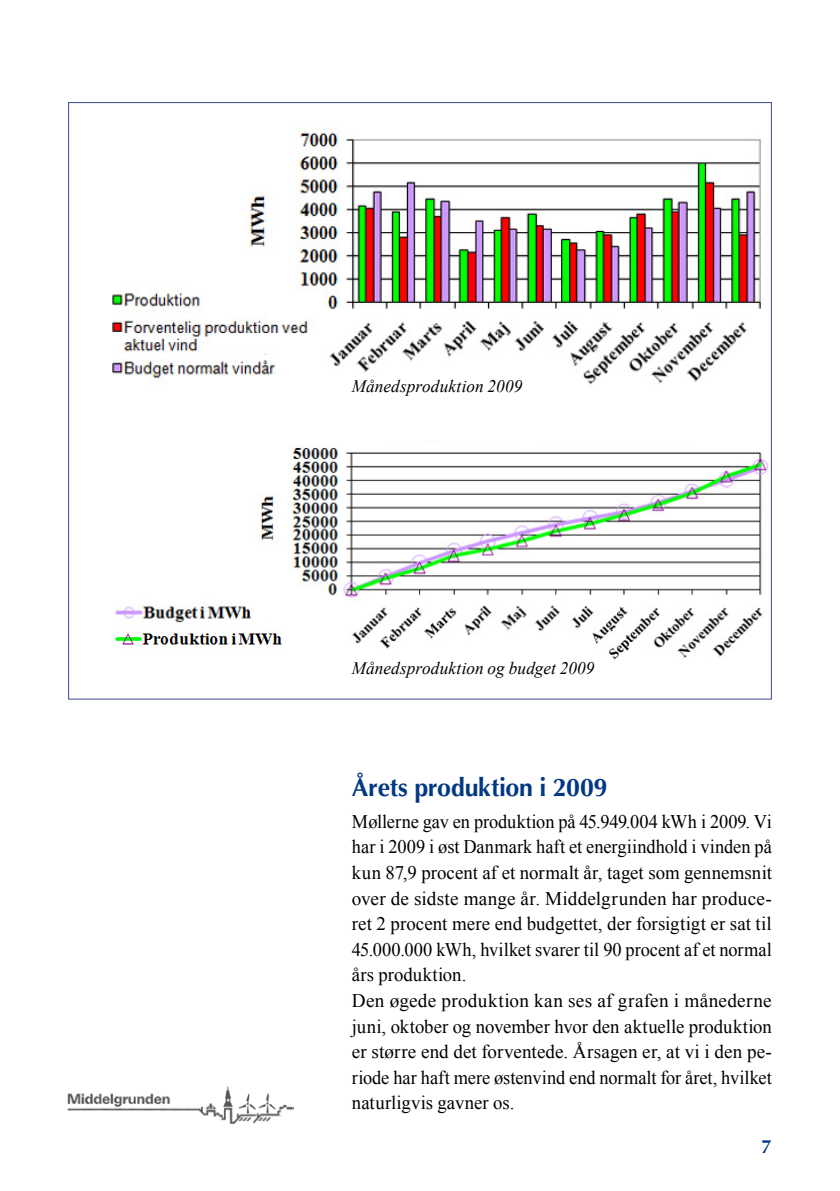
<style>
.page{position:relative;width:840px;height:1191px;background:#fff}
.page>*{position:absolute;margin:0;border:0;box-sizing:border-box;transform-origin:0 0}
.t1{font:700 25.6px "Optima";letter-spacing:-.01em;color:#003882}
.t2{font:19.2px/25.6px "Times New Roman";color:#000;scale:.95 1}
.t3{font:700 19.2px "Optima";color:#003882}
.t4{font:italic 17.6px "Times New Roman";letter-spacing:.005em;color:#000}
</style>
<div class="page">
<img style="left:249px;top:123px;width:523px;height:266px">
<img style="left:260px;top:440px;width:512px;height:220px">
<img style="left:67px;top:1086px;width:227px;height:37px">
<img style="left:114px;top:623px;width:177px;height:31px">
<img style="left:114px;top:604px;width:139px;height:23px">
<img style="left:112px;top:312px;width:202px;height:42px">
<img style="left:112px;top:290px;width:105px;height:27px">
<img style="left:112px;top:359px;width:202px;height:30px">
<p class="t4" style="left:351px;top:374px;width:172px">Månedsproduktion 2009</p>
<p class="t4" style="left:351px;top:656px;width:244px">Månedsproduktion og budget 2009</p>
<h1 class="t1" style="left:351px;top:772px;width:257px">Årets produktion i 2009</h1>
<p class="t2" style="left:351px;top:808px;width:443px">Møllerne gav en produktion på 45.949.004 kWh i 2009. Vi har i 2009 i øst Danmark haft et energiindhold i vinden på kun 87,9 procent af et normalt år, taget som gennemsnit over de sidste mange år. Middelgrunden har produce&shy;ret 2 procent mere end budgettet, der forsigtigt er sat til 45.000.000 kWh, hvilket svarer til 90 procent af et normal års produktion.<br>Den øgede produktion kan ses af grafen i månederne juni, oktober og november hvor den aktuelle produktion er større end det forventede. Årsagen er, at vi i den pe&shy;riode har haft mere østenvind end normalt for året, hvilket naturligvis gavner os.</p>
<p class="t3" style="left:761px;top:1135px;width:12px">7</p>
</div>
